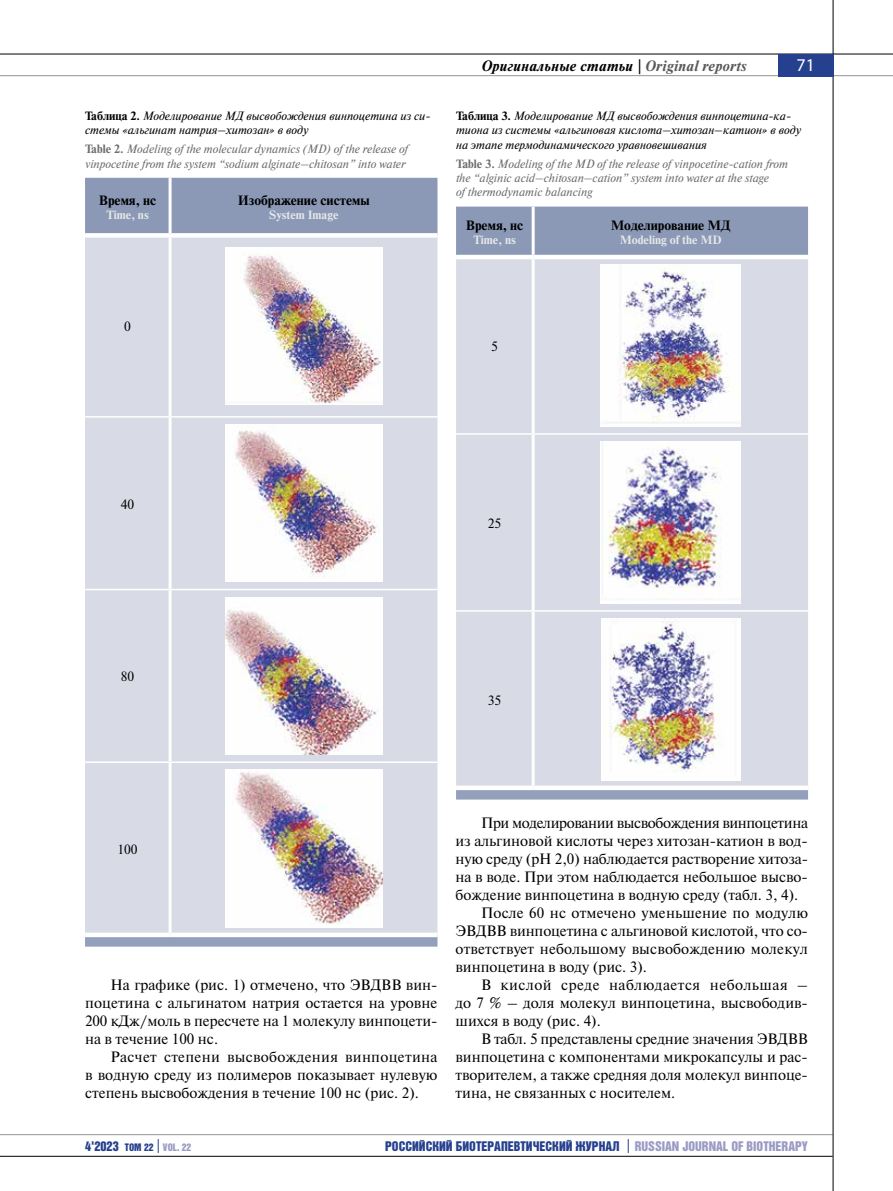
<style>
.page{position:relative;width:893px;height:1191px;background:#fff}
.page>*{position:absolute;margin:0;border:0;box-sizing:border-box;transform-origin:0 0}
.t1{font:18px "Myriad Pro";color:#fff}
.t2{font:15px/18px "Newton C";color:#000}
.t3{font:15px "Newton C";letter-spacing:-.025em;color:#000}
.t4{font:italic 700 15px "Newton C";letter-spacing:.02em;color:#000}
.t5{font:15px "Newton C";letter-spacing:.035em;color:#000}
.t6{font:13.5px "Bastion Kontrast Alt C";color:#25408f}
.t7{font:700 13.5px "Newton C";color:#000}
.t8{font:13.5px "Newton C";color:#000}
.t9{font:italic 12px/14.4px "Newton C";color:#6d6e71}
.t10{font:italic 12px/14.4px "Newton C";color:#000}
.t11{font:700 12px "Newton C";color:#e6e7e8}
.s1{font-weight:700;font-style:normal}
.s2{color:#58595b}
.s3{font-size:10.5px}
.s4{font-size:10.5px;color:#9b9bc5}
.s5{color:#9b9bc5}
</style>
<div class="page">
<hr style="left:0;top:1134px;width:833px;height:1px;background:#939598">
<hr style="left:0;top:1155px;width:833px;height:1px;background:#000">
<hr style="left:833px;top:0;width:1px;height:1191px;background:#000">
<hr style="left:0;top:54px;width:893px;height:1px;background:#000">
<hr style="left:0;top:75px;width:893px;height:1px;background:#939598">
<div style="left:778px;top:54px;width:55px;height:22px;background:#25408f"></div>
<svg style="left:158px;top:1139px;width:1px;height:13px"></svg>
<svg style="left:628px;top:1139px;width:1px;height:13px"></svg>
<div style="left:85px;top:178px;width:352px;height:55px;background:#8b99b7"></div>
<div style="left:85px;top:238px;width:352px;height:694px;background:#d8dbe5"></div>
<svg style="left:85px;top:937px;width:352px;height:9px"></svg>
<hr style="left:169px;top:178px;width:3px;height:55px;background:#fff">
<hr style="left:169px;top:238px;width:3px;height:178px;background:#fff">
<hr style="left:169px;top:417px;width:3px;height:172px;background:#fff">
<hr style="left:169px;top:590px;width:3px;height:171px;background:#fff">
<hr style="left:169px;top:763px;width:3px;height:169px;background:#fff">
<hr style="left:85px;top:416px;width:85px;height:1px;background:#fff">
<hr style="left:170px;top:416px;width:267px;height:1px;background:#fff">
<hr style="left:85px;top:589px;width:85px;height:1px;background:#fff">
<hr style="left:170px;top:589px;width:267px;height:1px;background:#fff">
<hr style="left:85px;top:761px;width:85px;height:2px;background:#fff">
<hr style="left:170px;top:761px;width:267px;height:2px;background:#fff">
<img style="left:225px;top:247px;width:157px;height:158px">
<img style="left:225px;top:424px;width:157px;height:158px">
<img style="left:225px;top:597px;width:157px;height:157px">
<img style="left:225px;top:770px;width:157px;height:157px">
<div style="left:456px;top:207px;width:352px;height:48px;background:#8b99b7"></div>
<div style="left:456px;top:259px;width:352px;height:526px;background:#d8dbe5"></div>
<svg style="left:456px;top:790px;width:352px;height:9px"></svg>
<hr style="left:532px;top:207px;width:3px;height:48px;background:#fff">
<hr style="left:532px;top:259px;width:3px;height:174px;background:#fff">
<hr style="left:532px;top:435px;width:3px;height:175px;background:#fff">
<hr style="left:532px;top:611px;width:3px;height:174px;background:#fff">
<hr style="left:456px;top:433px;width:77px;height:2px;background:#fff">
<hr style="left:533px;top:433px;width:275px;height:2px;background:#fff">
<hr style="left:456px;top:610px;width:77px;height:1px;background:#fff">
<hr style="left:533px;top:610px;width:275px;height:1px;background:#fff">
<img style="left:600px;top:265px;width:141px;height:161px">
<img style="left:600px;top:441px;width:141px;height:162px">
<img style="left:601px;top:618px;width:140px;height:162px">
<p class="t10" style="left:85px;top:109px;width:347px"><span class="s1">Таблица 2.</span> Моделирование МД высвобождения винпоцетина из си&shy;стемы «альгинат натрия–хитозан» в воду</p>
<p class="t9" style="left:85px;top:142px;width:325px"><span class="s1">Table 2.</span> Modeling of the molecular dynamics (MD) of the release of vinpocetine from the system “sodium alginate–chitosan” into water</p>
<p class="t7" style="left:99px;top:193px;width:59px">Время, нс</p>
<p class="t11" style="left:106px;top:208px;width:44px">Time, ns</p>
<p class="t7" style="left:238px;top:193px;width:133px">Изображение системы</p>
<p class="t11" style="left:269px;top:208px;width:71px">System Image</p>
<p class="t4" style="left:482px;top:57px;width:266px">Оригинальные статьи | <span class="s2">Original reports</span></p>
<p class="t1" style="left:797px;top:54px;width:20px">71</p>
<p class="t10" style="left:456px;top:109px;width:347px"><span class="s1">Таблица 3.</span> Моделирование МД высвобождения винпоцетина-ка&shy;тиона из системы «альгиновая кислота–хитозан–катион» в воду на этапе термодинамического уравновешивания</p>
<p class="t9" style="left:456px;top:156px;width:334px"><span class="s1">Table 3.</span> Modeling of the MD of the release of vinpocetine-cation from the “alginic acid–chitosan–cation” system into water at the stage<br>of thermodynamic balancing</p>
<p class="t7" style="left:466px;top:218px;width:59px">Время, нс</p>
<p class="t11" style="left:473px;top:233px;width:44px">Time, ns</p>
<p class="t7" style="left:611px;top:218px;width:121px">Моделирование МД</p>
<p class="t11" style="left:620px;top:233px;width:103px">Modeling of the MD</p>
<p class="t8" style="left:124px;top:319px;width:8px">0</p>
<p class="t8" style="left:491px;top:339px;width:8px">5</p>
<p class="t8" style="left:121px;top:496px;width:15px">40</p>
<p class="t8" style="left:488px;top:516px;width:15px">25</p>
<p class="t8" style="left:121px;top:669px;width:15px">80</p>
<p class="t8" style="left:488px;top:692px;width:15px">35</p>
<p class="t8" style="left:117px;top:842px;width:22px">100</p>
<p class="t2" style="left:85px;top:976px;width:354px;text-indent:25px">На графике (рис. 1) отмечено, что ЭВДВВ вин&shy;поцетина с альгинатом натрия остается на уровне 200 кДж/моль в пересчете на 1 молекулу винпоцети&shy;на в течение 100 нс.</p>
<p class="t2" style="left:85px;top:1048px;width:354px;text-align:justify;text-indent:26px">Расчет степени высвобождения винпоцетина в водную среду из полимеров показывает нулевую степень высвобождения в течение 100 нс (рис. 2).</p>
<p class="t3" style="left:481px;top:815px;width:328px">При моделировании высвобождения винпоцетина</p>
<p class="t2" style="left:455px;top:832px;width:354px">из альгиновой кислоты через хитозан-катион в вод-</p>
<p class="t2" style="left:455px;top:850px;width:354px">ную среду (pH 2,0) наблюдается растворение хитоза-</p>
<p class="t2" style="left:455px;top:868px;width:354px">на в воде. При этом наблюдается небольшое высво-</p>
<p class="t2" style="left:455px;top:886px;width:344px">бождение винпоцетина в водную среду (табл. 3, 4).</p>
<p class="t2" style="left:481px;top:904px;width:328px">После 60 нс отмечено уменьшение по модулю</p>
<p class="t2" style="left:455px;top:922px;width:354px">ЭВДВВ винпоцетина с альгиновой кислотой, что со-</p>
<p class="t2" style="left:455px;top:940px;width:354px">ответствует небольшому высвобождению молекул</p>
<p class="t2" style="left:455px;top:958px;width:193px">винпоцетина в воду (рис. 3).</p>
<p class="t5" style="left:481px;top:977px;width:328px">В кислой среде наблюдается небольшая –</p>
<p class="t2" style="left:455px;top:994px;width:354px">до 7 % – доля молекул винпоцетина, высвободив-</p>
<p class="t2" style="left:455px;top:1012px;width:147px">шихся в воду (рис. 4).</p>
<p class="t2" style="left:481px;top:1030px;width:328px">В табл. 5 представлены средние значения ЭВДВВ</p>
<p class="t2" style="left:455px;top:1048px;width:354px">винпоцетина с компонентами микрокапсулы и рас-</p>
<p class="t2" style="left:455px;top:1066px;width:354px">творителем, а также средняя доля молекул винпоце-</p>
<p class="t2" style="left:456px;top:1084px;width:221px">тина, не связанных с носителем.</p>
<p class="t6" style="left:85px;top:1139px;width:108px">4'2023 <span class="s3">ТО М 22</span> <span class="s4">VOL. 22</span></p>
<p class="t6" style="left:385px;top:1139px;width:424px">РОССИЙСКИЙ БИОТЕРАПЕВТИЧЕСКИЙ ЖУРНАЛ <span class="s5">RUSSIAN JOURNAL OF BIOTHERAPY</span></p>
</div>
